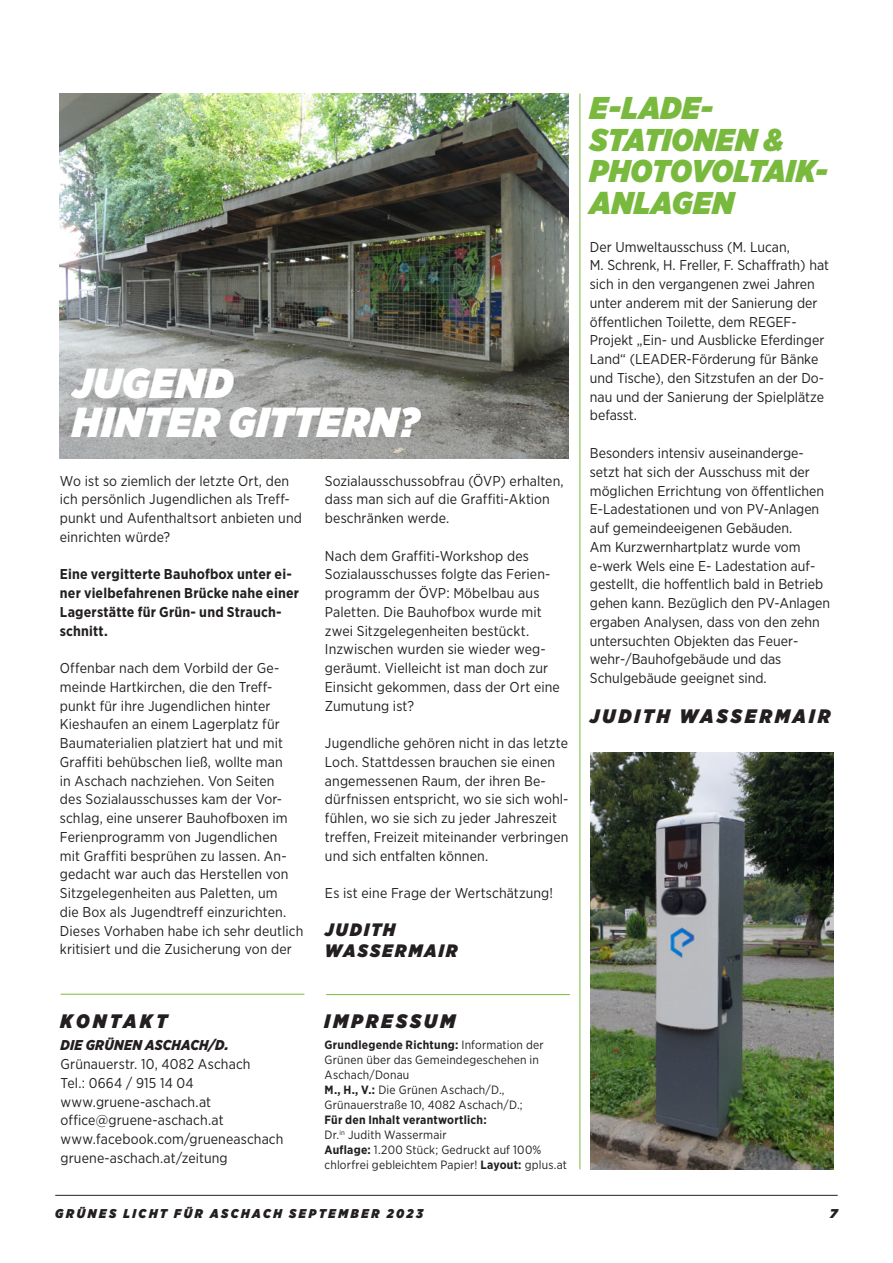
<style>
.page{position:relative;width:893px;height:1263px;background:#fff}
.page>*{position:absolute;margin:0;border:0;box-sizing:border-box;transform-origin:0 0}
.gz_titel_green{font:italic 900 42px "Gotham Narrow";letter-spacing:.02em;color:#fff}
.gz_titel_klein_green{font:italic 900 31.5px/31.5px "Gotham Narrow";letter-spacing:.015em;color:#79ba3e}
.gz_autor_in_schwarz{font:italic 900 19.5px "Gotham Narrow";letter-spacing:.155em;color:#231f20}
.gz_titel_klein_vorsp{font:italic 900 19.5px "Gotham Narrow";letter-spacing:.16em;color:#231f20}
.gz_kasten_titel{font:italic 900 19.5px "Gotham Narrow";letter-spacing:.18em;color:#231f20}
.gz_vorspann{font:italic 900 18px "Gotham Narrow";letter-spacing:.115em;color:#231f20}
.gz_text_n{font:14.25px/18.8px "Gotham Narrow";letter-spacing:.005em;color:#231f20}
.gz_kasten_text_mediu{font:14.25px "Gotham Narrow";letter-spacing:.01em;color:#231f20}
.gz_text_n-2{font:700 14.25px/18.8px "Gotham Narrow";letter-spacing:.015em;color:#231f20}
.gz_kasten_text_mediu-2{font:italic 900 14.25px "Gotham Narrow";letter-spacing:.015em;color:#231f20}
.t1{font:italic 900 12.75px "Gotham Narrow";letter-spacing:.2em;color:#231f20}
.t2{font:italic 900 12.75px "Gotham";color:#231f20}
.t3{font:12px/15px "Gotham Narrow";letter-spacing:.015em;color:#231f20}
.s1{font-weight:700}
</style>
<div class="page">
<hr style="left:55px;top:1195px;width:783px;height:1px;background:#231f20">
<img style="left:59px;top:94px;width:509px;height:364px">
<hr style="left:580px;top:94px;width:1px;height:1075px;background:#79ba3e">
<hr style="left:61px;top:994px;width:243px;height:1px;background:#79ba3e">
<hr style="left:326px;top:994px;width:244px;height:1px;background:#79ba3e">
<img style="left:590px;top:753px;width:244px;height:416px">
<p class="gz_titel_green" style="left:73px;top:355px;width:162px">JUGEND</p>
<p class="gz_titel_green" style="left:73px;top:394px;width:348px">HINTER GITTERN?</p>
<p class="gz_text_n" style="left:60px;top:471px;width:244px">Wo ist so ziemlich der letzte Ort, den ich persönlich Jugendlichen als Treff&shy;punkt und Aufenthaltsort anbieten und einrichten würde?</p>
<p class="gz_text_n-2" style="left:60px;top:565px;width:241px">Eine vergitterte Bauhofbox unter ei&shy;ner vielbefahrenen Brücke nahe einer<br>Lagerstätte für Grün- und Strauch&shy;schnitt.</p>
<p class="gz_text_n" style="left:60px;top:658px;width:245px">Offenbar nach dem Vorbild der Ge&shy;meinde Hartkirchen, die den Treff&shy;punkt für ihre Jugendlichen hinter Kieshaufen an einem Lagerplatz für Baumaterialien platziert hat und mit Graffiti behübschen ließ, wollte man<br>in Aschach nachziehen. Von Seiten<br>des Sozialausschusses kam der Vor&shy;schlag, eine unserer Bauhofboxen im Ferienprogramm von Jugendlichen<br>mit Graffiti besprühen zu lassen. An&shy;gedacht war auch das Herstellen von Sitzgelegenheiten aus Paletten, um<br>die Box als Jugendtreff einzurichten.<br>Dieses Vorhaben habe ich sehr deutlich kritisiert und die Zusicherung von der</p>
<p class="gz_text_n" style="left:325px;top:471px;width:240px">Sozialausschussobfrau (ÖVP) erhalten, dass man sich auf die Graffiti-Aktion beschränken werde.</p>
<p class="gz_text_n" style="left:325px;top:546px;width:236px">Nach dem Graffiti-Workshop des<br>Sozialausschusses folgte das Ferien&shy;programm der ÖVP: Möbelbau aus<br>Paletten. Die Bauhofbox wurde mit zwei Sitzgelegenheiten bestückt.<br>Inzwischen wurden sie wieder weg&shy;geräumt. Vielleicht ist man doch zur<br>Einsicht gekommen, dass der Ort eine<br>Zumutung ist?</p>
<p class="gz_text_n" style="left:325px;top:733px;width:245px">Jugendliche gehören nicht in das letzte Loch. Stattdessen brauchen sie einen angemessenen Raum, der ihren Be&shy;dürfnissen entspricht, wo sie sich wohl&shy;fühlen, wo sie sich zu jeder Jahreszeit treffen, Freizeit miteinander verbringen und sich entfalten können.</p>
<p class="gz_text_n" style="left:325px;top:883px;width:230px">Es ist eine Frage der Wertschätzung!</p>
<p class="gz_vorspann" style="left:325px;top:917px;width:72px">JUDITH</p>
<p class="gz_vorspann" style="left:325px;top:938px;width:134px">WASSERMAIR</p>
<p class="gz_titel_klein_green" style="left:590px;top:92px;width:239px">E-LADE-<br>STATIONEN &amp;<br>PHOTOVOLTAIK-<br>ANLAGEN</p>
<p class="gz_text_n" style="left:590px;top:237px;width:241px">Der Umweltausschuss (M. Lucan,<br>M. Schrenk, H. Freller, F. Schaffrath) hat sich in den vergangenen zwei Jahren unter anderem mit der Sanierung der öffentlichen Toilette, dem REGEF-Projekt „Ein- und Ausblicke Eferdinger Land“ (LEADER-Förderung für Bänke und Tische), den Sitzstufen an der Do&shy;nau und der Sanierung der Spielplätze befasst.</p>
<p class="gz_text_n" style="left:590px;top:443px;width:242px">Besonders intensiv auseinanderge&shy;setzt hat sich der Ausschuss mit der möglichen Errichtung von öffentlichen E-Ladestationen und von PV-Anlagen auf gemeindeeigenen Gebäuden.<br>Am Kurzwernhartplatz wurde vom e-werk Wels eine E- Ladestation auf&shy;gestellt, die hoffentlich bald in Betrieb gehen kann. Bezüglich den PV-Anlagen ergaben Analysen, dass von den zehn untersuchten Objekten das Feuer&shy;wehr-/Bauhofgebäude und das Schulgebäude geeignet sind.</p>
<p class="gz_autor_in_schwarz" style="left:590px;top:703px;width:242px">JUDITH WASSERMAIR</p>
<p class="gz_kasten_titel" style="left:61px;top:1008px;width:108px">KONTAKT</p>
<p class="gz_kasten_text_mediu-2" style="left:61px;top:1036px;width:170px">DIE GRÜNEN ASCHACH/D.</p>
<p class="gz_kasten_text_mediu" style="left:61px;top:1055px;width:191px">Grünauerstr. 10, 4082 Aschach</p>
<p class="gz_kasten_text_mediu" style="left:61px;top:1074px;width:135px">Tel.: 0664 / 915 14 04</p>
<p class="gz_kasten_text_mediu" style="left:61px;top:1093px;width:152px">www.gruene-aschach.at</p>
<p class="gz_kasten_text_mediu" style="left:61px;top:1111px;width:165px">office@gruene-aschach.at</p>
<p class="gz_kasten_text_mediu" style="left:61px;top:1130px;width:224px">www.facebook.com/grueneaschach</p>
<p class="gz_kasten_text_mediu" style="left:61px;top:1149px;width:169px">gruene-aschach.at/zeitung</p>
<p class="gz_titel_klein_vorsp" style="left:325px;top:1008px;width:132px">IMPRESSUM</p>
<p class="t3" style="left:325px;top:1037px;width:221px"><span class="s1">Grundlegende Richtung:</span> Information der<br>Grünen über das Gemeindegeschehen in</p>
<p class="t3" style="left:325px;top:1067px;width:86px">Aschach/Donau</p>
<p class="t3" style="left:325px;top:1082px;width:200px"><span class="s1">M., H., V.:</span> Die Grünen Aschach/D.,<br>Grünauerstraße 10, 4082 Aschach/D.;<br><span class="s1">Für den Inhalt verantwortlich:</span></p>
<p class="t3" style="left:325px;top:1127px;width:124px">Dr.<sup>in</sup> Judith Wassermair</p>
<p class="t3" style="left:325px;top:1142px;width:244px"><span class="s1">Auflage:</span> 1.200 Stück; Gedruckt auf 100% chlorfrei gebleichtem Papier! <span class="s1">Layout:</span> gplus.at</p>
<p class="t1" style="left:55px;top:1205px;width:369px">GRÜNES LICHT FÜR ASCHACH SEPTEMBER 2023</p>
<p class="t2" style="left:830px;top:1204px;width:9px">7</p>
</div>
